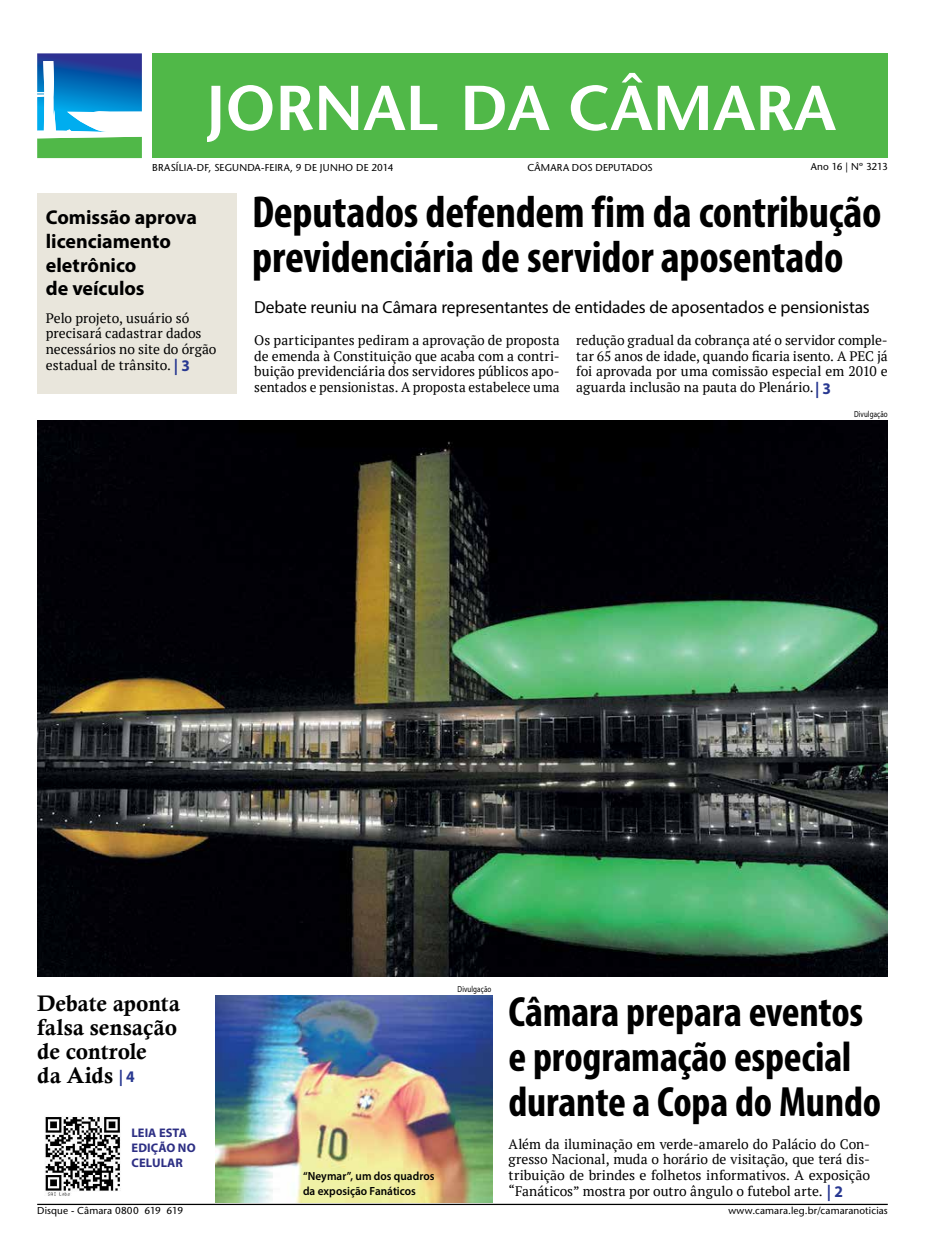
<style>
.page{position:relative;width:925px;height:1258px;background:#fff}
.page>*{position:absolute;margin:0;border:0;box-sizing:border-box;transform-origin:0 0}
.t1{font:700 condensed 45px/45px "Myriad Pro";letter-spacing:-.005em;color:#000}
.t2{font:700 condensed 42.5px/45px "Myriad Pro";letter-spacing:-.005em;color:#000}
.t3{font:22.5px/23.8px "Calis MT Bol";color:#000}
.t4{font:700 20px/23.8px "Myriad Pro";letter-spacing:-.005em;color:#000}
.t5{font:17.5px "Myriad Pro";letter-spacing:-.01em;color:#000}
.t6{font:700 16.25px "Myriad Pro";color:#283891;scale:.95 1}
.t7{font:13.75px/15.6px "PT Serif";color:#000;text-align:justify}
.t8{font:700 12.5px/15px "Myriad Pro";letter-spacing:.005em;color:#2d2f84}
.t9{font:600 11.88px/15px "Myriad Pro";letter-spacing:.005em;color:#000;scale:.95 1}
.t10{font:500 10px "Stone Sans Std";letter-spacing:.015em;color:#000}
.t11{font:500 10px "Stone Sans Std";letter-spacing:-.015em;color:#000}
.t12{font:8.75px "Myriad Pro";letter-spacing:.015em;color:#000;scale:.8 1}
.s1{font-family:"Myriad Pro";font-weight:700;font-size:16.25px;color:#283891}
</style>
<div class="page">
<div style="left:37px;top:193px;width:200px;height:201px;background:#e9e6dc"></div>
<hr style="left:37px;top:1204px;width:851px;height:1px;background:#000">
<div style="left:152px;top:53px;width:736px;height:105px;background:#50b848"></div>
<svg style="left:37px;top:53px;width:105px;height:105px"></svg>
<svg style="left:207px;top:86px;width:13px;height:56px"></svg>
<svg style="left:228px;top:85px;width:44px;height:46px"></svg>
<svg style="left:281px;top:86px;width:32px;height:45px"></svg>
<svg style="left:319px;top:86px;width:86px;height:44px"></svg>
<svg style="left:411px;top:86px;width:26px;height:44px"></svg>
<svg style="left:465px;top:86px;width:85px;height:44px"></svg>
<svg style="left:571px;top:73px;width:81px;height:58px"></svg>
<svg style="left:658px;top:86px;width:178px;height:45px"></svg>
<img style="left:45px;top:1116px;width:76px;height:80px">
<img style="left:37px;top:420px;width:851px;height:556px">
<img style="left:216px;top:995px;width:276px;height:207px">
<p class="t10" style="left:152px;top:162px;width:243px">BRASÍLIA-DF, SEGUNDA-FEIRA, 9 DE JUNHO DE 2014</p>
<p class="t10" style="left:527px;top:161px;width:127px">CÂMARA DOS DEPUTADOS</p>
<p class="t11" style="left:811px;top:161px;width:78px">Ano 16 | Nº 3213</p>
<h3 class="t4" style="left:46px;top:205px;width:153px">Comissão aprova licenciamento eletrônico<br>de veículos</h3>
<p class="t7" style="left:46px;top:310px;width:172px;text-align:left">Pelo projeto, usuário só precisará cadastrar dados necessários no site do órgão estadual de trânsito.</p>
<p class="t6" style="left:174px;top:355px;width:18px">| 3</p>
<h1 class="t1" style="left:252px;top:189px;width:631px">Deputados defendem fim da contribução previdenciária de servidor aposentado</h1>
<p class="t5" style="left:254px;top:297px;width:617px">Debate reuniu na Câmara representantes de entidades de aposentados e pensionistas</p>
<p class="t7" style="left:254px;top:332px;width:307px">Os participantes pediram a aprovação de proposta de emenda à Constituição que acaba com a contri&shy;buição previdenciária dos servidores públicos apo&shy;sentados e pensionistas. A proposta estabelece uma</p>
<p class="t7" style="left:576px;top:332px;width:313px">redução gradual da cobrança até o servidor comple&shy;tar 65 anos de idade, quando ficaria isento. A PEC já foi aprovada por uma comissão especial em 2010 e aguarda inclusão na pauta do Plenário.<span class="s1">| 3</span></p>
<p class="t12" style="left:854px;top:409px;width:44px">Divulgação</p>
<h3 class="t3" style="left:37px;top:992px;width:144px">Debate aponta falsa sensação de controle<br>da Aids</h3>
<p class="t6" style="left:119px;top:1066px;width:18px">| 4</p>
<p class="t8" style="left:132px;top:1125px;width:66px">LEIA ESTA<br>EDIÇÃO NO<br>CELULAR</p>
<p class="t9" style="left:303px;top:1168px;width:140px">“Neymar”, um dos quadros da exposição Fanáticos</p>
<p class="t12" style="left:458px;top:984px;width:44px">Divulgação</p>
<h2 class="t2" style="left:508px;top:988px;width:374px">Câmara prepara eventos e programação especial durante a Copa do Mundo</h2>
<p class="t7" style="left:508px;top:1136px;width:363px">Além da iluminação em verde-amarelo do Palácio do Con&shy;gresso Nacional, muda o horário de visitação, que terá dis&shy;tribuição de brindes e folhetos informativos. A exposição “Fanáticos” mostra por outro ângulo o futebol arte.</p>
<p class="t6" style="left:827px;top:1181px;width:18px">| 2</p>
<p class="t10" style="left:37px;top:1204px;width:147px">Disque - Câmara 0800 619 619</p>
<p class="t10" style="left:728px;top:1205px;width:161px">www.camara.leg.br/camaranoticias</p>
</div>
